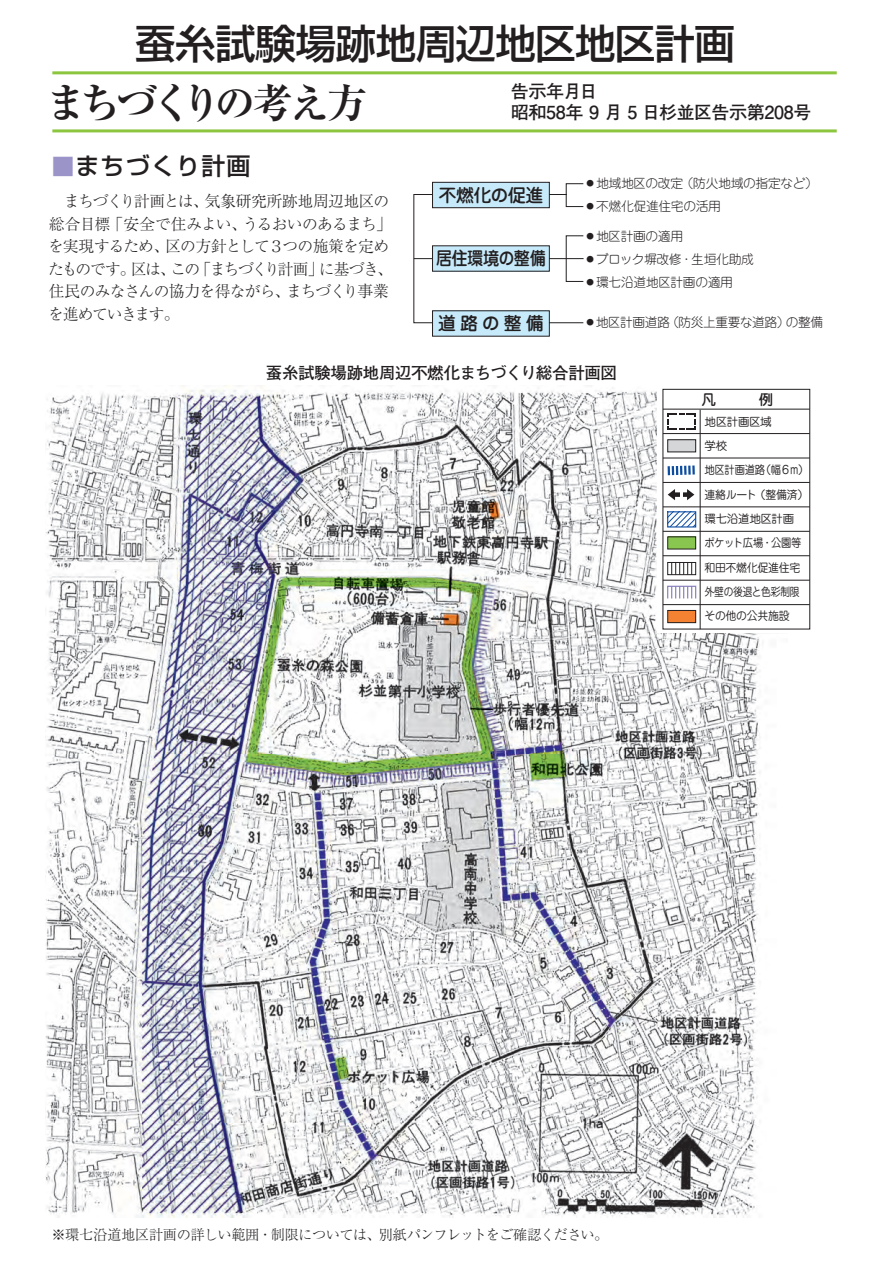
<style>
.page{position:relative;width:893px;height:1263px;background:#fff}
.page>*{position:absolute;margin:0;border:0;box-sizing:border-box;transform-origin:0 0}
.t1{font:500 40.5px "Shin Go Pro";letter-spacing:-.015em;color:#231f20}
.t2{font:700 40.5px "Ryumin Pro";letter-spacing:-.105em;color:#231f20}
.t3{font:500 24px "Shin Go Pro";letter-spacing:.05em;color:#231f20}
.t4{font:700 18px/21px "Futo Go B101 Pr 5";letter-spacing:-.025em;color:#231f20}
.t5{font:500 18px "Jun 34 Pro";letter-spacing:-.03em;color:#231f20}
.t6{font:500 18px "Jun 34 Pro";letter-spacing:-.03em;color:#231f20;scale:.9 1}
.t7{font:700 16.5px "Futo Go B101 Pr 5";letter-spacing:-.025em;color:#231f20}
.t8{font:300 15.75px/22.5px "Ryumin Pro";letter-spacing:-.055em;color:#231f20}
.t9{font:300 14.25px "Ryumin Pro";letter-spacing:-.04em;color:#231f20}
.t10{font:500 14.25px "Jun 34 Pro";color:#231f20}
.t11{font:300 12.75px "Jun 101 Pro";letter-spacing:-.03em;color:#231f20}
.t12{font:11.4px/23.9px "Jun 201 Pro";letter-spacing:-.025em;color:#231f20;scale:.95 1}
.t13{font:11.4px/24.6px "Jun 201 Pro";letter-spacing:-.025em;color:#231f20}
.t14{font:11.4px "Jun 201 Pro";letter-spacing:-.025em;color:#231f20;scale:.9 1}
.s1{font-size:22.5px;color:#9a94c8}
</style>
<div class="page">
<img style="left:46px;top:385px;width:714px;height:833px">
<div style="left:657px;top:384px;width:164px;height:249px;background:#fff"></div>
<hr style="left:52px;top:129px;width:785px;height:3px;background:#8bc63e">
<hr style="left:52px;top:71px;width:785px;height:3px;background:#8bc63e">
<svg style="left:413px;top:194px;width:171px;height:129px"></svg>
<hr style="left:414px;top:258px;width:170px;height:1px;background:#231f20">
<div style="left:566px;top:183px;width:18px;height:24px;border:1px solid #231f20"></div>
<div style="left:432px;top:182px;width:117px;height:26px;background:#c6eafa"></div>
<div style="left:432px;top:182px;width:118px;height:26px;border:1px solid #231f20"></div>
<div style="left:432px;top:246px;width:117px;height:25px;background:#c6eafa"></div>
<div style="left:432px;top:311px;width:117px;height:25px;background:#c6eafa"></div>
<hr style="left:663px;top:409px;width:147px;height:1px;background:#231f20">
<hr style="left:663px;top:433px;width:147px;height:1px;background:#231f20">
<hr style="left:663px;top:458px;width:147px;height:1px;background:#231f20">
<hr style="left:663px;top:482px;width:147px;height:1px;background:#231f20">
<hr style="left:663px;top:506px;width:147px;height:1px;background:#231f20">
<hr style="left:663px;top:531px;width:147px;height:1px;background:#231f20">
<hr style="left:663px;top:555px;width:147px;height:1px;background:#231f20">
<hr style="left:663px;top:580px;width:147px;height:1px;background:#231f20">
<hr style="left:663px;top:604px;width:147px;height:1px;background:#231f20">
<hr style="left:700px;top:410px;width:1px;height:219px;background:#231f20">
<div style="left:668px;top:440px;width:28px;height:12px;background:#d5d6d8"></div>
<div style="left:667px;top:439px;width:29px;height:13px;border:1px solid #231f20"></div>
<svg style="left:662px;top:461px;width:39px;height:19px"></svg>
<div style="left:668px;top:537px;width:28px;height:12px;background:#89c650"></div>
<div style="left:667px;top:536px;width:29px;height:13px;border:1px solid #231f20"></div>
<div style="left:668px;top:610px;width:28px;height:13px;background:#f48232"></div>
<div style="left:667px;top:610px;width:29px;height:13px;border:1px solid #231f20"></div>
<svg style="left:669px;top:513px;width:25px;height:12px"></svg>
<div style="left:667px;top:511px;width:29px;height:16px;border:1px solid #0d4da1"></div>
<svg style="left:668px;top:413px;width:28px;height:17px"></svg>
<svg style="left:668px;top:489px;width:26px;height:11px"></svg>
<div style="left:667px;top:562px;width:29px;height:13px;border:1px solid #231f20"></div>
<svg style="left:671px;top:562px;width:21px;height:13px"></svg>
<div style="left:667px;top:586px;width:29px;height:13px;border:1px solid #8781bd"></div>
<svg style="left:671px;top:586px;width:21px;height:12px"></svg>
<h1 class="t1" style="left:135px;top:11px;width:601px">蚕糸試験場跡地周辺地区地区計画</h1>
<h1 class="t2" style="left:45px;top:71px;width:323px">まちづくりの考え方</h1>
<h2 class="t3" style="left:52px;top:146px;width:200px"><span class="s1">■</span>まちづくり計画</h2>
<p class="t8" style="left:48px;top:189px;width:346px">　まちづくり計画とは、気象研究所跡地周辺地区の総合目標「安全で住みよい、うるおいのあるまち」を実現するため、区の方針として３つの施策を定めたものです。区は、この「まちづくり計画」に基づき、住民のみなさんの協力を得ながら、まちづくり事業を進めていきます。</p>
<p class="t4" style="left:511px;top:80px;width:302px">告示年月日<br>昭和58年 9 月 5 日杉並区告示第208号</p>
<p class="t11" style="left:586px;top:173px;width:233px"><sup>●</sup> 地域地区の改定（防火地域の指定など）</p>
<p class="t11" style="left:586px;top:196px;width:136px"><sup>●</sup> 不燃化促進住宅の活用</p>
<p class="t11" style="left:586px;top:226px;width:98px"><sup>●</sup> 地区計画の適用</p>
<p class="t11" style="left:586px;top:272px;width:148px"><sup>●</sup> 環七沿道地区計画の適用</p>
<p class="t5" style="left:439px;top:181px;width:106px">不燃化の促進</p>
<p class="t6" style="left:436px;top:244px;width:124px">居住環境の整備</p>
<p class="t11" style="left:586px;top:249px;width:169px"><sup>●</sup> ブロック塀改修・生垣化助成</p>
<p class="t5" style="left:438px;top:309px;width:107px">道路の整備</p>
<p class="t11" style="left:586px;top:312px;width:238px"><sup>●</sup> 地区計画道路（防災上重要な道路）の整備</p>
<p class="t7" style="left:266px;top:360px;width:353px">蚕糸試験場跡地周辺不燃化まちづくり総合計画図</p>
<p class="t10" style="left:702px;top:388px;width:73px">凡　　　例</p>
<p class="t13" style="left:705px;top:432px;width:105px">学校<br>地区計画道路（幅６m）</p>
<p class="t13" style="left:705px;top:408px;width:69px">地区計画区域</p>
<p class="t12" style="left:705px;top:481px;width:111px">連絡ルート（整備済）</p>
<p class="t13" style="left:705px;top:505px;width:91px">環七沿道地区計画</p>
<p class="t14" style="left:704px;top:533px;width:109px">ポケット広場・公園等</p>
<p class="t12" style="left:705px;top:555px;width:102px">和田不燃化促進住宅外壁の後退と色彩制限</p>
<p class="t12" style="left:704px;top:603px;width:91px">その他の公共施設</p>
<p class="t9" style="left:52px;top:1224px;width:558px">※環七沿道地区計画の詳しい範囲・制限については、別紙パンフレットをご確認ください。</p>
</div>
